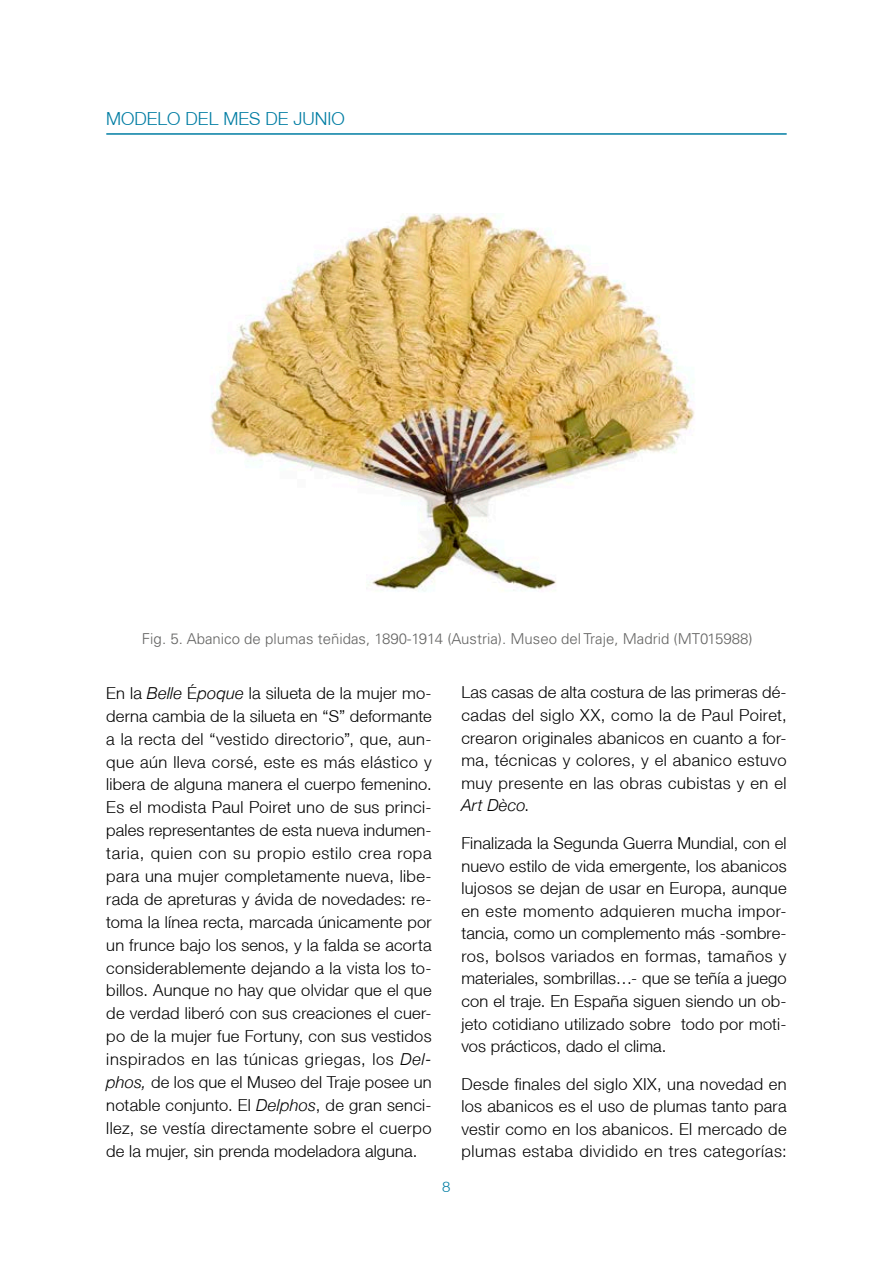
<style>
.page{position:relative;width:893px;height:1263px;background:#fff}
.page>*{position:absolute;margin:0;border:0;box-sizing:border-box;transform-origin:0 0}
.t1{font:300 18px "Helvetica Neue LT";color:#007da3}
.t2{font:300 16.5px/23px "Helvetica Neue LT";letter-spacing:.02em;color:#000;text-align:justify}
.t3{font:300 15px "Univers LT Std";color:#636362}
.t4{font:300 15px "Helvetica Neue LT";color:#007da3}
.s1{font-style:italic}
</style>
<div class="page">
<hr style="left:106px;top:133px;width:681px;height:2px;background:#007da3">
<img style="left:210px;top:213px;width:485px;height:379px">
<p class="t1" style="left:106px;top:108px;width:240px">MODELO DEL MES DE JUNIO</p>
<p class="t3" style="left:142px;top:630px;width:612px">Fig. 5. Abanico de plumas teñidas, 1890-1914 (Austria). Museo del Traje, Madrid (MT015988)</p>
<p class="t2" style="left:106px;top:681px;width:327px">En la <span class="s1">Belle</span> É<span class="s1">poque</span> la silueta de la mujer mo&shy;derna cambia de la silueta en “S” deformante a la recta del “vestido directorio”, que, aun&shy;que aún lleva corsé, este es más elástico y libera de alguna manera el cuerpo femenino.<br>Es el modista Paul Poiret uno de sus princi&shy;pales representantes de esta nueva indumen&shy;taria, quien con su propio estilo crea ropa para una mujer completamente nueva, libe&shy;rada de apreturas y ávida de novedades: re&shy;toma la línea recta, marcada únicamente por un frunce bajo los senos, y la falda se acorta considerablemente dejando a la vista los to&shy;billos. Aunque no hay que olvidar que el que de verdad liberó con sus creaciones el cuer&shy;po de la mujer fue Fortuny, con sus vestidos inspirados en las túnicas griegas, los <span class="s1">Del&shy;phos,</span> de los que el Museo del Traje posee un notable conjunto. El <span class="s1">Delphos</span>, de gran senci&shy;llez, se vestía directamente sobre el cuerpo de la mujer, sin prenda modeladora alguna.</p>
<p class="t2" style="left:461px;top:681px;width:327px;line-height:22.5px">Las casas de alta costura de las primeras dé&shy;cadas del siglo XX, como la de Paul Poiret, crearon originales abanicos en cuanto a for&shy;ma, técnicas y colores, y el abanico estuvo muy presente en las obras cubistas y en el <span class="s1">Art Dèco</span>.</p>
<p class="t2" style="left:461px;top:831px;width:327px;line-height:22.5px">Finalizada la Segunda Guerra Mundial, con el nuevo estilo de vida emergente, los abanicos lujosos se dejan de usar en Europa, aunque en este momento adquieren mucha impor&shy;tancia, como un complemento más -sombre&shy;ros, bolsos variados en formas, tamaños y materiales, sombrillas…- que se teñía a juego con el traje. En España siguen siendo un ob&shy;jeto cotidiano utilizado sobre todo por moti&shy;vos prácticos, dado el clima.</p>
<p class="t2" style="left:461px;top:1072px;width:327px;line-height:22.5px">Desde finales del siglo XIX, una novedad en los abanicos es el uso de plumas tanto para vestir como en los abanicos. El mercado de plumas estaba dividido en tres categorías:</p>
<p class="t4" style="left:442px;top:1177px;width:10px">8</p>
</div>
